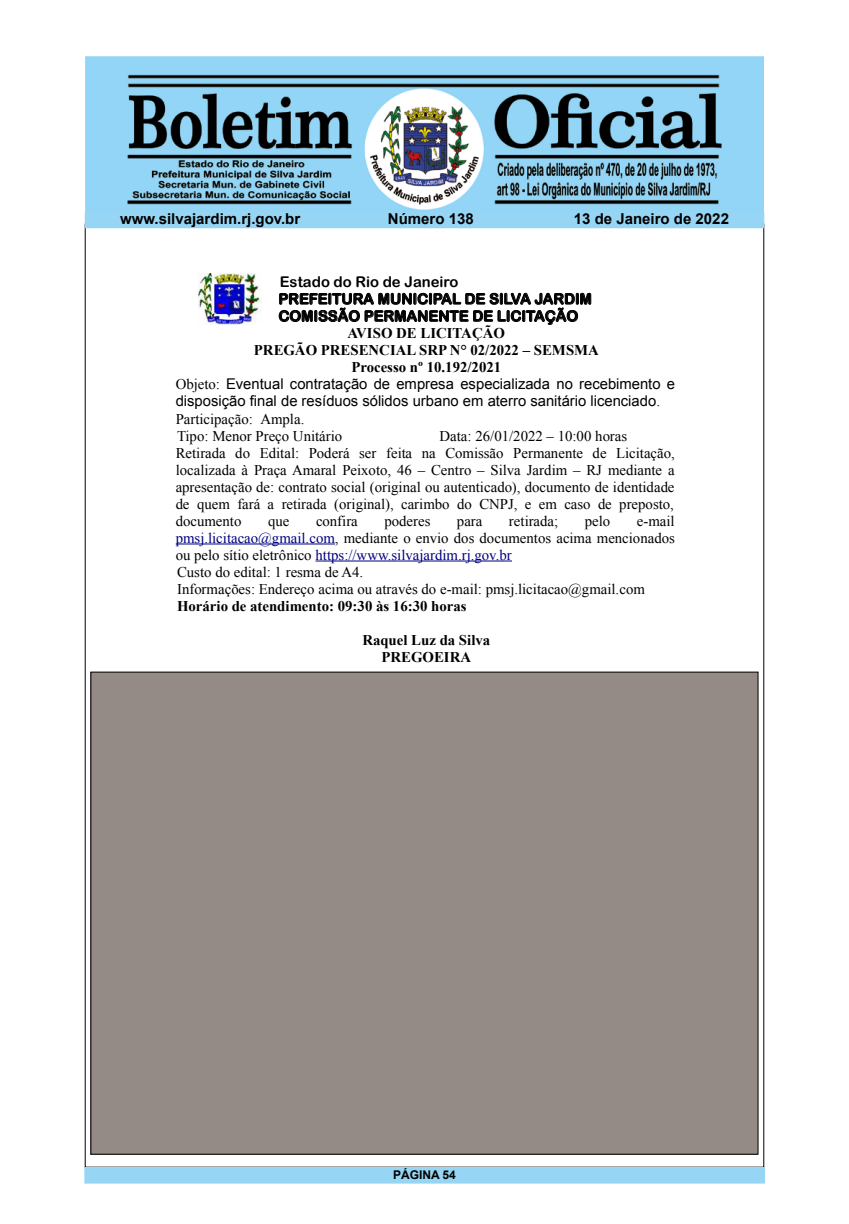
<style>
.page{position:relative;width:849px;height:1224px;background:#fff}
.page>*{position:absolute;margin:0;border:0;box-sizing:border-box;transform-origin:0 0}
.t1{font:700 15px "Arial";color:#000}
.t2{font:14.8px/17px "Times New Roman";color:#000}
.t3{font:700 14.8px/17px "Times New Roman";color:#000;text-align:center}
.t4{font:14.8px/17px "Arial";color:#000}
.t5{font:14.8px/17.1px "Arial Rounded MT Bold";color:#000}
.t6{font:700 12px "Arial";color:#000}
.s1{font-family:"Times New Roman"}
.s2{color:#000080}
</style>
<div class="page">
<img style="left:85px;top:57px;width:679px;height:155px">
<div style="left:85px;top:1168px;width:679px;height:15px;background:#96d5f4"></div>
<div style="left:85px;top:1167px;width:679px;height:16px;border:1px solid #96d5f4"></div>
<div style="left:85px;top:212px;width:679px;height:16px;background:#96d5f4"></div>
<img style="left:198px;top:274px;width:63px;height:50px">
<hr style="left:176px;top:544px;width:159px;height:1px;background:#000080">
<hr style="left:315px;top:561px;width:197px;height:1px;background:#000080">
<div style="left:91px;top:672px;width:667px;height:482px;background:#958b86"></div>
<p class="t1" style="left:120px;top:209px;width:182px">www.silvajardim.rj.gov.br</p>
<p class="t1" style="left:388px;top:209px;width:87px">Número 138</p>
<p class="t1" style="left:574px;top:209px;width:157px">13 de Janeiro de 2022</p>
<p class="t5" style="left:278px;top:273px;width:315px">Estado do Rio de Janeiro<br>PREFEITURA MUNICIPAL DE SILVA JARDIM<br>COMISSÃO PERMANENTE DE LICITAÇÃO</p>
<p class="t3" style="left:254px;top:325px;width:346px">AVISO DE LICITAÇÃO<br>PREGÃO PRESENCIAL SRP N° 02/2022 – SEMSMA<br>Processo nº 10.192/2021</p>
<p class="t4" style="left:176px;top:377px;width:501px"><span class="s1">Objeto:</span> Eventual contratação de empresa especializada no recebimento e disposição final de resíduos sólidos urbano em aterro sanitário licenciado<span class="s1">.</span></p>
<p class="t2" style="left:176px;top:411px;width:168px">Participação: Ampla.<br>Tipo: Menor Preço Unitário</p>
<p class="t2" style="left:176px;top:428px;width:500px;text-indent:264px">Data: 26/01/2022 – 10:00 horas Retirada do Edital: Poderá ser feita na Comissão Permanente de Licitação, localizada à Praça Amaral Peixoto, 46 – Centro – Silva Jardim – RJ mediante a apresentação de: contrato social (original ou autenticado), documento de identidade de quem fará a retirada (original), carimbo do CNPJ, e em caso de preposto, documento</p>
<p class="t2" style="left:176px;top:514px;width:501px;text-indent:461px">e-mail <span class="s2">pmsj.licitacao@gmail.com</span>, mediante o envio dos documentos acima mencionados ou pelo sítio eletrônico <span class="s2">https://www.silvajardim.rj.gov.br<br></span>Custo do edital: 1 resma de A4.<br>Informações: Endereço acima ou através do e-mail: pmsj.licitacao@gmail.com</p>
<p class="t3" style="left:177px;top:598px;width:291px">Horário de atendimento: 09:30 às 16:30 horas</p>
<p class="t3" style="left:362px;top:632px;width:129px">Raquel Luz da Silva<br>PREGOEIRA</p>
<p class="t2" style="left:268px;top:514px;width:23px">que</p>
<p class="t2" style="left:316px;top:514px;width:43px">confira</p>
<p class="t2" style="left:384px;top:514px;width:48px">poderes</p>
<p class="t2" style="left:457px;top:514px;width:27px">para</p>
<p class="t2" style="left:509px;top:514px;width:51px">retirada;</p>
<p class="t2" style="left:585px;top:514px;width:27px">pelo</p>
<p class="t6" style="left:393px;top:1166px;width:64px">PÁGINA 54</p>
</div>
